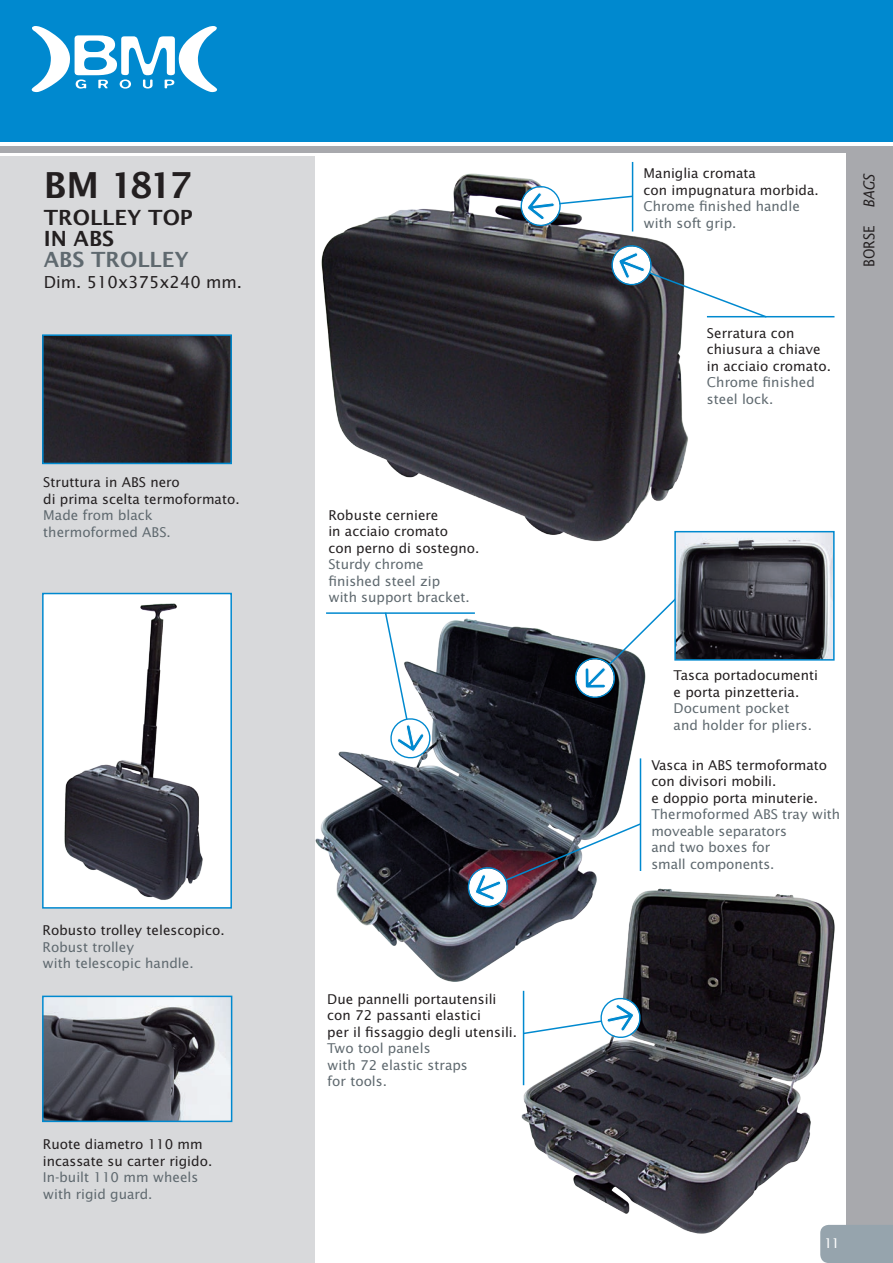
<style>
.page{position:relative;width:893px;height:1263px;background:#fff}
.page>*{position:absolute;margin:0;border:0;box-sizing:border-box;transform-origin:0 0}
.t1{font:600 36px "Lucida Sans";letter-spacing:-.1em;color:#231f20}
.t2{font:600 21px "Lucida Sans";color:#231f20}
.t3{font:600 21px "Lucida Sans";color:#5f696f}
.t4{font:16.5px "Lucida Sans";color:#231f20}
.t5{font:15px "Lucida Sans";color:#231f20;scale:.9 1}
.t6{font:13.5px "Lucida Sans";color:#231f20}
.t7{font:13.5px "Lucida Sans";color:#5f696f}
.t8{font:13.5px "Lucida Sans";color:#fff}
.s1{font-style:italic}
</style>
<div class="page">
<div style="left:0;top:146px;width:893px;height:7px;background:#a8a9ad"></div>
<div style="left:846px;top:146px;width:47px;height:1117px;background:#a8a9ad"></div>
<div style="left:0;top:0;width:893px;height:141px;background:#0089cf"></div>
<svg style="left:31px;top:26px;width:186px;height:66px"></svg>
<div style="left:0;top:156px;width:315px;height:1107px;background:#d8d9db"></div>
<img style="left:521px;top:888px;width:325px;height:346px">
<img style="left:315px;top:618px;width:344px;height:372px">
<img style="left:45px;top:998px;width:184px;height:121px">
<div style="left:42px;top:995px;width:190px;height:127px;border:2px solid #0089cf"></div>
<img style="left:45px;top:337px;width:184px;height:124px">
<div style="left:42px;top:334px;width:190px;height:130px;border:2px solid #0089cf"></div>
<img style="left:45px;top:596px;width:184px;height:310px">
<div style="left:42px;top:593px;width:190px;height:316px;border:2px solid #0089cf"></div>
<hr style="left:326px;top:612px;width:149px;height:2px;background:#0089cf">
<hr style="left:523px;top:991px;width:1px;height:94px;background:#0089cf">
<hr style="left:640px;top:758px;width:1px;height:113px;background:#0089cf">
<img style="left:677px;top:534px;width:155px;height:124px">
<div style="left:674px;top:531px;width:161px;height:130px;border:2px solid #0089cf"></div>
<svg style="left:573px;top:590px;width:111px;height:110px"></svg>
<svg style="left:384px;top:612px;width:48px;height:148px"></svg>
<img style="left:465px;top:822px;width:177px;height:88px">
<svg style="left:522px;top:996px;width:120px;height:44px"></svg>
<div style="left:820px;top:1225px;width:73px;height:38px;background:#96a4ad"></div>
<img style="left:321px;top:161px;width:384px;height:394px">
<hr style="left:632px;top:162px;width:1px;height:69px;background:#0089cf">
<hr style="left:707px;top:316px;width:127px;height:1px;background:#0089cf">
<svg style="left:519px;top:185px;width:115px;height:42px"></svg>
<svg style="left:609px;top:242px;width:159px;height:77px"></svg>
<p class="t1" style="left:44px;top:164px;width:150px">BM 1817</p>
<p class="t2" style="left:44px;top:205px;width:151px">TROLLEY TOP</p>
<p class="t2" style="left:44px;top:226px;width:72px">IN ABS</p>
<p class="t3" style="left:44px;top:247px;width:147px">ABS TROLLEY</p>
<p class="t4" style="left:44px;top:271px;width:200px">Dim. 510x375x240 mm.</p>
<p class="t6" style="left:43px;top:474px;width:138px">Struttura in ABS nero</p>
<p class="t6" style="left:43px;top:491px;width:198px">di prima scelta termoformato.</p>
<p class="t7" style="left:43px;top:507px;width:111px">Made from black</p>
<p class="t7" style="left:43px;top:524px;width:129px">thermoformed ABS.</p>
<p class="t6" style="left:328px;top:506px;width:112px">Robuste cerniere</p>
<p class="t6" style="left:328px;top:523px;width:121px">in acciaio cromato</p>
<p class="t6" style="left:328px;top:539px;width:153px">con perno di sostegno.</p>
<p class="t7" style="left:328px;top:556px;width:97px">Sturdy chrome</p>
<p class="t7" style="left:328px;top:572px;width:113px">finished steel zip</p>
<p class="t7" style="left:328px;top:589px;width:143px">with support bracket.</p>
<p class="t6" style="left:43px;top:922px;width:184px">Robusto trolley telescopico.</p>
<p class="t7" style="left:43px;top:939px;width:93px">Robust trolley</p>
<p class="t7" style="left:43px;top:955px;width:153px">with telescopic handle.</p>
<p class="t6" style="left:43px;top:1136px;width:162px">Ruote diametro 110 mm</p>
<p class="t6" style="left:43px;top:1152px;width:171px">incassate su carter rigido.</p>
<p class="t7" style="left:43px;top:1169px;width:157px">In-built 110 mm wheels</p>
<p class="t7" style="left:43px;top:1185px;width:111px">with rigid guard.</p>
<p class="t6" style="left:327px;top:991px;width:171px">Due pannelli portautensili</p>
<p class="t6" style="left:327px;top:1007px;width:155px">con 72 passanti elastici</p>
<p class="t6" style="left:327px;top:1024px;width:191px">per il fissaggio degli utensili.</p>
<p class="t7" style="left:327px;top:1040px;width:105px">Two tool panels</p>
<p class="t7" style="left:327px;top:1057px;width:142px">with 72 elastic straps</p>
<p class="t7" style="left:327px;top:1073px;width:61px">for tools.</p>
<p class="t6" style="left:644px;top:165px;width:114px">Maniglia cromata</p>
<p class="t6" style="left:644px;top:182px;width:177px">con impugnatura morbida.</p>
<p class="t7" style="left:644px;top:198px;width:158px">Chrome finished handle</p>
<p class="t7" style="left:644px;top:215px;width:94px">with soft grip.</p>
<p class="t6" style="left:707px;top:325px;width:89px">Serratura con</p>
<p class="t6" style="left:707px;top:341px;width:115px">chiusura a chiave</p>
<p class="t6" style="left:707px;top:358px;width:125px">in acciaio cromato.</p>
<p class="t7" style="left:707px;top:374px;width:109px">Chrome finished</p>
<p class="t7" style="left:707px;top:391px;width:68px">steel lock.</p>
<p class="t5" style="left:860px;top:267px;width:106px;rotate:-90deg">BORSE <span class="s1">BAGS</span></p>
<p class="t6" style="left:674px;top:667px;width:146px">Tasca portadocumenti</p>
<p class="t6" style="left:674px;top:683px;width:127px">e porta pinzetteria.</p>
<p class="t7" style="left:674px;top:700px;width:117px">Document pocket</p>
<p class="t7" style="left:674px;top:716px;width:140px">and holder for pliers.</p>
<p class="t6" style="left:651px;top:757px;width:177px">Vasca in ABS termoformato</p>
<p class="t6" style="left:651px;top:773px;width:126px">con divisori mobili.</p>
<p class="t6" style="left:651px;top:790px;width:168px">e doppio porta minuterie.</p>
<p class="t7" style="left:651px;top:806px;width:190px">Thermoformed ABS tray with</p>
<p class="t7" style="left:651px;top:823px;width:137px">moveable separators</p>
<p class="t7" style="left:651px;top:839px;width:120px">and two boxes for</p>
<p class="t7" style="left:651px;top:856px;width:125px">small components.</p>
<p class="t8" style="left:824px;top:1235px;width:17px">11</p>
</div>
